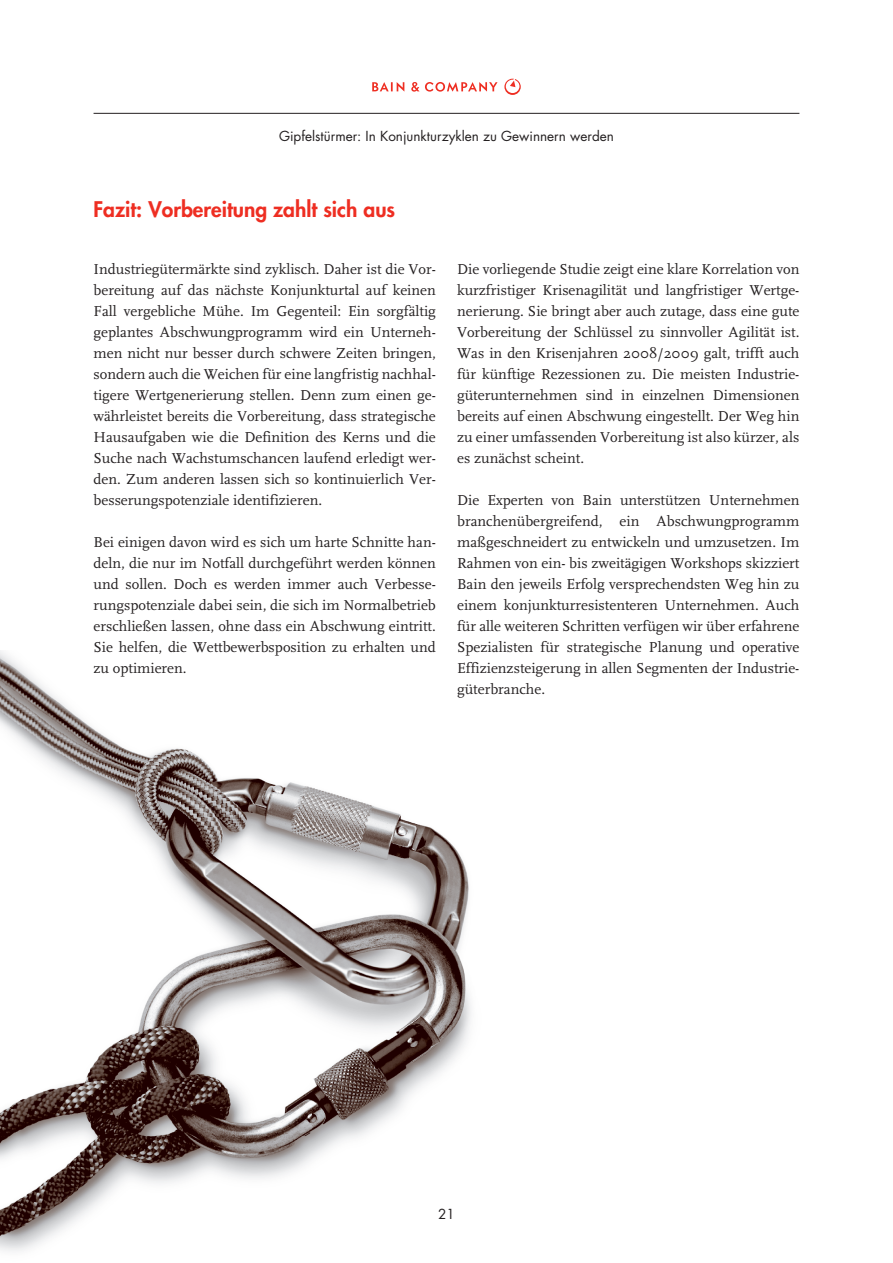
<style>
.page{position:relative;width:893px;height:1263px;background:#fff}
.page>*{position:absolute;margin:0;border:0;box-sizing:border-box;transform-origin:0 0}
.t1{font:800 21px "Futura";color:#ee2e22}
.t2{font:15px/21px "Scala";color:#231f20;text-align:justify}
.t3{font:13.5px "Futura";color:#231f20}
</style>
<div class="page">
<img style="left:0;top:650px;width:471px;height:601px">
<hr style="left:94px;top:113px;width:705px;height:1px;background:#231f20">
<svg style="left:372px;top:82px;width:32px;height:10px"></svg>
<svg style="left:411px;top:82px;width:8px;height:10px"></svg>
<svg style="left:425px;top:82px;width:73px;height:10px"></svg>
<svg style="left:504px;top:79px;width:17px;height:16px"></svg>
<p class="t3" style="left:279px;top:127px;width:336px">Gipfelstürmer: In Konjunkturzyklen zu Gewinnern werden</p>
<h1 class="t1" style="left:94px;top:195px;width:303px">Fazit: Vorbereitung zahlt sich aus</h1>
<p class="t2" style="left:94px;top:258px;width:344px">Industriegütermärkte sind zyklisch. Daher ist die Vor&shy;bereitung auf das nächste Konjunkturtal auf keinen Fall vergebliche Mühe. Im Gegenteil: Ein sorgfältig geplantes Abschwungprogramm wird ein Unterneh&shy;men nicht nur besser durch schwere Zeiten bringen, sondern auch die Weichen für eine langfristig nachhal&shy;tigere Wertgenerierung stellen. Denn zum einen ge&shy;währleistet bereits die Vorbereitung, dass strategische Hausaufgaben wie die Definition des Kerns und die Suche nach Wachstumschancen laufend erledigt wer&shy;den. Zum anderen lassen sich so kontinuierlich Ver&shy;besserungspotenziale identifizieren.</p>
<p class="t2" style="left:94px;top:531px;width:344px">Bei einigen davon wird es sich um harte Schnitte han&shy;deln, die nur im Notfall durchgeführt werden können und sollen. Doch es werden immer auch Verbesse&shy;rungspotenziale dabei sein, die sich im Normalbetrieb erschließen lassen, ohne dass ein Abschwung eintritt.<br>Sie helfen, die Wettbewerbsposition zu erhalten und zu optimieren.</p>
<p class="t2" style="left:457px;top:258px;width:344px">Die vorliegende Studie zeigt eine klare Korrelation von kurzfristiger Krisenagilität und langfristiger Wertge&shy;nerierung. Sie bringt aber auch zutage, dass eine gute Vorbereitung der Schlüssel zu sinnvoller Agilität ist.<br>Was in den Krisenjahren 2008/2009 galt, trifft auch für künftige Rezessionen zu. Die meisten Industrie&shy;güterunternehmen sind in einzelnen Dimensionen bereits auf einen Abschwung eingestellt. Der Weg hin zu einer umfassenden Vorbereitung ist also kürzer, als es zunächst scheint.</p>
<p class="t2" style="left:457px;top:489px;width:344px">Die Experten von Bain unterstützen Unternehmen branchenübergreifend, ein Abschwungprogramm maßgeschneidert zu entwickeln und umzusetzen. Im Rahmen von ein- bis zweitägigen Workshops skizziert Bain den jeweils Erfolg versprechendsten Weg hin zu einem konjunkturresistenteren Unternehmen. Auch für alle weiteren Schritten verfügen wir über erfahrene Spezialisten für strategische Planung und operative Effizienzsteigerung in allen Segmenten der Industrie&shy;güterbranche.</p>
<p class="t3" style="left:438px;top:1205px;width:18px">21</p>
</div>
